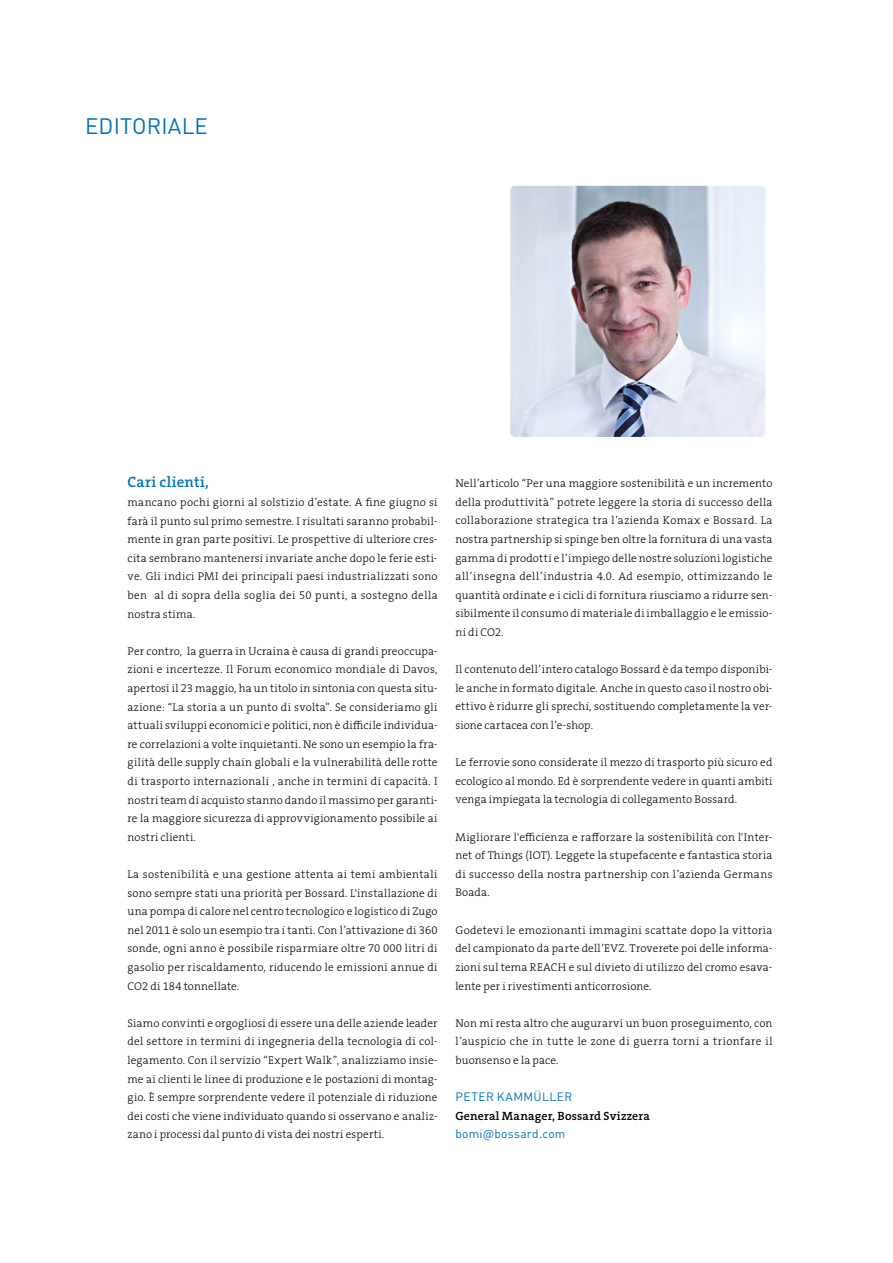
<style>
.page{position:relative;width:893px;height:1263px;background:#fff}
.page>*{position:absolute;margin:0;border:0;box-sizing:border-box;transform-origin:0 0}
.t1{font:22.2px "DINOT";letter-spacing:.01em;color:#0072bb}
.t2{font:15px "The Serif HP6 Se Bld";letter-spacing:.025em;color:#0072bb}
.t3{font:12px "DINOT";letter-spacing:.03em;color:#0072bb}
.t4{font:12px "The Serif HP6 Se Bld";letter-spacing:.015em;color:#000}
.t5{font:11.25px/18.6px "The Serif HP3 Lig";letter-spacing:.02em;color:#000;text-align:justify}
</style>
<div class="page">
<hr style="left:892px;top:0;width:1px;height:1263px;background:#e9effa">
<img style="left:510px;top:186px;width:255px;height:251px">
<h1 class="t1" style="left:85px;top:111px;width:124px">EDITORIALE</h1>
<h2 class="t2" style="left:128px;top:472px;width:83px">Cari clienti,</h2>
<p class="t5" style="left:128px;top:493px;width:312px">mancano pochi giorni al solstizio d’estate. A fine giugno si farà il punto sul primo semestre. I risultati saranno probabil&shy;mente in gran parte positivi. Le prospettive di ulteriore cres&shy;cita sembrano mantenersi invariate anche dopo le ferie esti&shy;ve. Gli indici PMI dei principali paesi industrializzati sono ben al di sopra della soglia dei 50 punti, a sostegno della nostra stima.</p>
<p class="t5" style="left:128px;top:642px;width:311px">Per contro, la guerra in Ucraina è causa di grandi preoccupa&shy;zioni e incertezze. Il Forum economico mondiale di Davos, apertosi il 23 maggio, ha un titolo in sintonia con questa situ&shy;azione: “La storia a un punto di svolta”. Se consideriamo gli attuali sviluppi economici e politici, non è difficile individua&shy;re correlazioni a volte inquietanti. Ne sono un esempio la fra&shy;gilità delle supply chain globali e la vulnerabilità delle rotte di trasporto internazionali , anche in termini di capacità. I nostri team di acquisto stanno dando il massimo per garanti&shy;re la maggiore sicurezza di approvvigionamento possibile ai nostri clienti.</p>
<p class="t5" style="left:128px;top:865px;width:311px">La sostenibilità e una gestione attenta ai temi ambientali sono sempre stati una priorità per Bossard. L'installazione di una pompa di calore nel centro tecnologico e logistico di Zugo nel 2011 è solo un esempio tra i tanti. Con l’attivazione di 360 sonde, ogni anno è possibile risparmiare oltre 70 000 litri di gasolio per riscaldamento, riducendo le emissioni annue di CO2 di 184 tonnellate.</p>
<p class="t5" style="left:128px;top:1014px;width:312px">Siamo convinti e orgogliosi di essere una delle aziende leader del settore in termini di ingegneria della tecnologia di col&shy;legamento. Con il servizio “Expert Walk”, analizziamo insie&shy;me ai clienti le linee di produzione e le postazioni di montag&shy;gio. È sempre sorprendente vedere il potenziale di riduzione dei costi che viene individuato quando si osservano e analiz&shy;zano i processi dal punto di vista dei nostri esperti.</p>
<p class="t5" style="left:455px;top:474px;width:319px">Nell’articolo “Per una maggiore sostenibilità e un incremento della produttività” potrete leggere la storia di successo della collaborazione strategica tra l’azienda Komax e Bossard. La nostra partnership si spinge ben oltre la fornitura di una vasta gamma di prodotti e l’impiego delle nostre soluzioni logistiche all’insegna dell’industria 4.0. Ad esempio, ottimizzando le quantità ordinate e i cicli di fornitura riusciamo a ridurre sen&shy;sibilmente il consumo di materiale di imballaggio e le emissio&shy;ni di CO2.</p>
<p class="t5" style="left:455px;top:660px;width:319px">Il contenuto dell’intero catalogo Bossard è da tempo disponibi&shy;le anche in formato digitale. Anche in questo caso il nostro obi&shy;ettivo è ridurre gli sprechi, sostituendo completamente la ver&shy;sione cartacea con l’e-shop.</p>
<p class="t5" style="left:455px;top:753px;width:319px">Le ferrovie sono considerate il mezzo di trasporto più sicuro ed ecologico al mondo. Ed è sorprendente vedere in quanti ambiti venga impiegata la tecnologia di collegamento Bossard.</p>
<p class="t5" style="left:455px;top:828px;width:319px">Migliorare l'efficienza e rafforzare la sostenibilità con l'Inter&shy;net of Things (IOT). Leggete la stupefacente e fantastica storia di successo della nostra partnership con l’azienda Germans Boada.</p>
<p class="t5" style="left:455px;top:921px;width:319px">Godetevi le emozionanti immagini scattate dopo la vittoria del campionato da parte dell’EVZ. Troverete poi delle informa&shy;zioni sul tema REACH e sul divieto di utilizzo del cromo esava&shy;lente per i rivestimenti anticorrosione.</p>
<p class="t5" style="left:455px;top:1014px;width:319px">Non mi resta altro che augurarvi un buon proseguimento, con l’auspicio che in tutte le zone di guerra torni a trionfare il buonsenso e la pace.</p>
<p class="t3" style="left:455px;top:1089px;width:118px">PETER KAMMÜLLER</p>
<p class="t4" style="left:455px;top:1108px;width:196px">General Manager, Bossard Svizzera</p>
<p class="t3" style="left:455px;top:1126px;width:112px">bomi@bossard.com</p>
</div>
